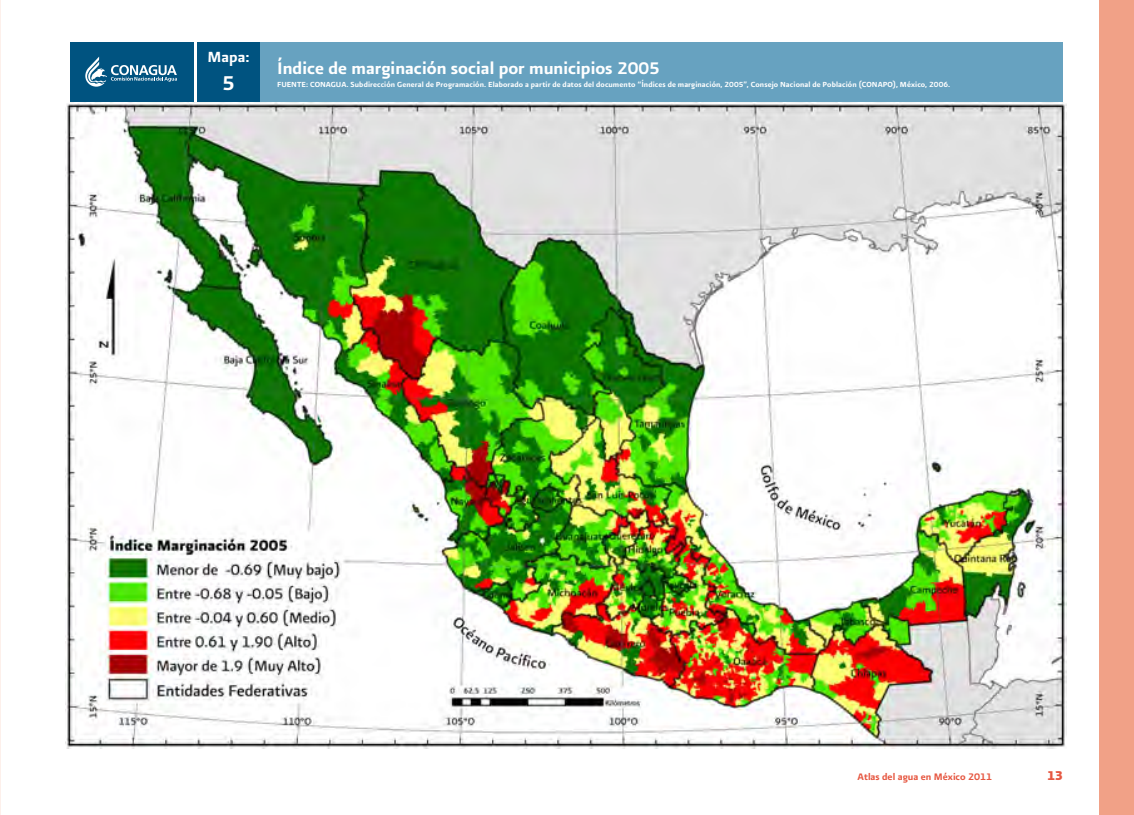
<style>
.page{position:relative;width:1134px;height:815px;background:#fff}
.page>*{position:absolute;margin:0;border:0;box-sizing:border-box;transform-origin:0 0}
.t1{font:23.75px "Presidencia Firme";color:#fff}
.t2{font:20px "Presidencia Firme";color:#fff}
.t3{font:17.5px "Presidencia Firme";color:#fff}
.t4{font:15px "Presidencia Fuerte";color:#e65741}
.t5{font:11.25px "Presidencia Firme";color:#e65741}
.t6{font:8.75px "Presidencia Firme";letter-spacing:.015em;color:#fff}
</style>
<div class="page">
<hr style="left:0;top:0;width:1px;height:815px;background:#fdf0eb">
<div style="left:1099px;top:0;width:35px;height:815px;background:#f1a187"></div>
<div style="left:71px;top:43px;width:123px;height:60px;background:#005380"></div>
<div style="left:213px;top:43px;width:850px;height:60px;background:#67a2c0"></div>
<svg style="left:85px;top:57px;width:92px;height:30px"></svg>
<div style="left:197px;top:43px;width:63px;height:60px;background:#005380"></div>
<img style="left:66px;top:103px;width:1001px;height:646px">
<h3 class="t3" style="left:208px;top:47px;width:43px">Mapa:</h3>
<h1 class="t1" style="left:222px;top:70px;width:14px">5</h1>
<h2 class="t2" style="left:277px;top:57px;width:384px">Índice de marginación social por municipios 2005</h2>
<p class="t6" style="left:277px;top:79px;width:675px">FUENTE: CONAGUA. Subdirección General de Programación. Elaborado a partir de datos del documento “Índices de marginación, 2005”, Consejo Nacional de Población (CONAPO), México, 2006.</p>
<p class="t5" style="left:857px;top:770px;width:136px">Atlas del agua en México 2011</p>
<h3 class="t4" style="left:1047px;top:767px;width:18px">13</h3>
</div>
